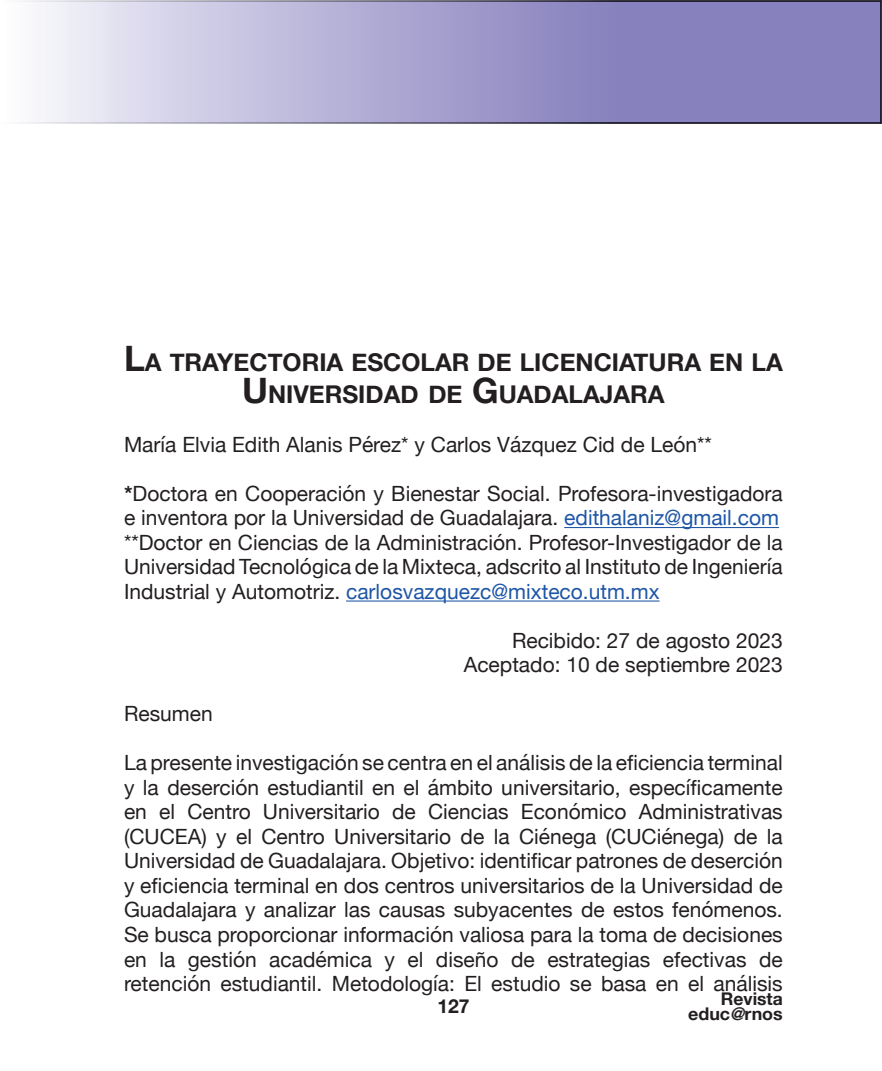
<style>
.page{position:relative;width:882px;height:1071px;background:#fff}
.page>*{position:absolute;margin:0;border:0;box-sizing:border-box;transform-origin:0 0}
.t1{font:700 24.5px/31.5px "Helvetica Neue";color:#231f20;text-align:center}
.t2{font:21px/24.5px "Helvetica Neue";color:#231f20}
.t3{font:700 19.25px "Helvetica Neue";color:#231f20}
.t4{font:700 17.5px/15.8px "Helvetica Neue";color:#231f20;text-align:right}
.s1{font-size:35px}
.s2{font-weight:700}
.s3{color:#1e56a6}
.s4{font-style:italic}
</style>
<div class="page">
<img style="left:20px;top:1px;width:861px;height:122px">
<hr style="left:564px;top:527px;width:215px;height:1px;background:#1e56a6">
<hr style="left:346px;top:601px;width:314px;height:1px;background:#1e56a6">
<p class="t1" style="left:124px;top:348px;width:660px"><span class="s1">L</span>A TRAYECTORIA ESCOLAR DE LICENCIATURA EN LA<br><span class="s1">U</span>NIVERSIDAD DE <span class="s1">G</span>UADALAJARA</p>
<p class="t2" style="left:124px;top:433px;width:589px">María Elvia Edith Alanis Pérez* y Carlos Vázquez Cid de León**</p>
<p class="t2" style="left:124px;top:482px;width:660px"><span class="s2">*</span>Doctora en Cooperación y Bienestar Social. Profesora-investigadora e inventora por la Universidad de Guadalajara. <span class="s3">edithalaniz@gmail.com </span>**Doctor en Ciencias de la Administración. Profesor-Investigador de la Universidad Tecnológica de la Mixteca, adscrito al Instituto de Ingeniería Industrial y Automotriz. <span class="s3">carlosvazquezc@mixteco.utm.mx</span></p>
<p class="t2" style="left:464px;top:629px;width:321px;text-align:right">Recibido: 27 de agosto 2023<br>Aceptado: 10 de septiembre 2023</p>
<p class="t2" style="left:124px;top:703px;width:90px">Resumen</p>
<p class="t2" style="left:124px;top:752px;width:660px;text-align:justify">La presente investigación se centra en el análisis de la eficiencia terminal y la deserción estudiantil en el ámbito universitario, específicamente en el Centro Universitario de Ciencias Económico Administrativas (CUCEA) y el Centro Universitario de la Ciénega (CUCiénega) de la Universidad de Guadalajara. Objetivo: identificar patrones de deserción y eficiencia terminal en dos centros universitarios de la Universidad de Guadalajara y analizar las causas subyacentes de estos fenómenos.<br>Se busca proporcionar información valiosa para la toma de decisiones en la gestión académica y el diseño de estrategias efectivas de retención estudiantil. Metodología: El estudio se basa en el análisis</p>
<p class="t3" style="left:437px;top:991px;width:34px">127</p>
<p class="t4" style="left:688px;top:991px;width:96px">Revista educ<span class="s4">@</span>rnos</p>
</div>
